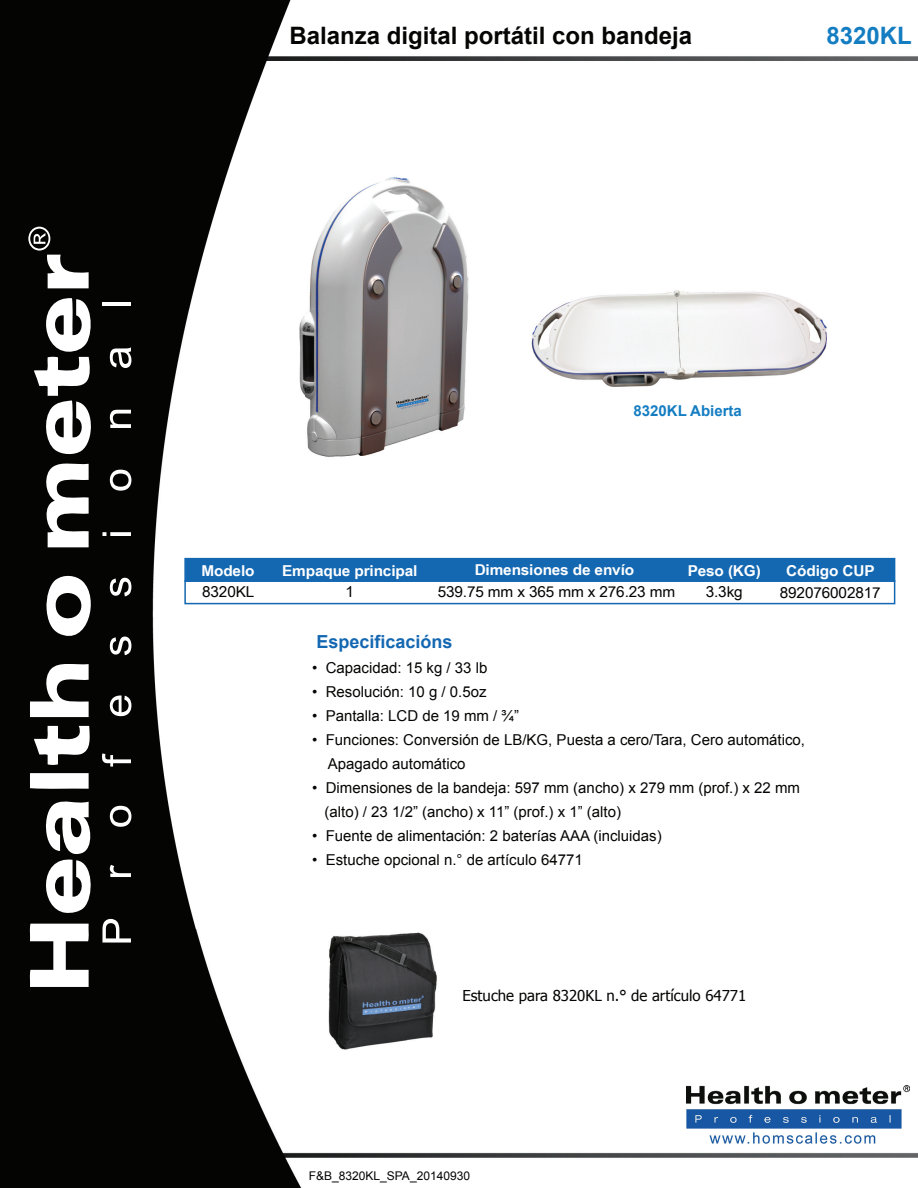
<style>
.page{position:relative;width:918px;height:1188px;background:#fff}
.page>*{position:absolute;margin:0;border:0;box-sizing:border-box;transform-origin:0 0}
.t1{font:700 24px "Arial";color:#050604}
.t2{font:700 24px "Arial";color:#147dc2}
.t3{font:700 18px "Arial";color:#1468b2}
.t4{font:15px/24px "Arial";color:#040503}
.t5{font:700 15px "Arial Narrow";letter-spacing:-.01em;color:#fff;scale:1.25 1}
.t6{font:15px "Arial Narrow";letter-spacing:-.01em;color:#040503;scale:1.25 1}
.t7{font:15px "Tahoma";color:#040503}
.t8{font:700 15px "Arial";color:#147dc2}
.t9{font:12px "Arial";color:#040503}
</style>
<div class="page">
<img style="left:0;top:0;width:918px;height:1188px">
<svg style="left:29px;top:924px;width:60px;height:63px"></svg>
<svg style="left:30px;top:773px;width:59px;height:16px"></svg>
<svg style="left:30px;top:661px;width:59px;height:56px"></svg>
<svg style="left:34px;top:726px;width:57px;height:39px"></svg>
<svg style="left:38px;top:798px;width:56px;height:115px"></svg>
<svg style="left:46px;top:574px;width:54px;height:74px"></svg>
<svg style="left:42px;top:461px;width:47px;height:86px"></svg>
<svg style="left:34px;top:296px;width:61px;height:159px"></svg>
<svg style="left:28px;top:227px;width:61px;height:61px"></svg>
<svg style="left:102px;top:919px;width:29px;height:24px"></svg>
<svg style="left:110px;top:865px;width:21px;height:12px"></svg>
<svg style="left:110px;top:806px;width:21px;height:21px"></svg>
<svg style="left:102px;top:753px;width:29px;height:14px"></svg>
<svg style="left:110px;top:696px;width:21px;height:20px"></svg>
<svg style="left:110px;top:637px;width:21px;height:18px"></svg>
<svg style="left:110px;top:578px;width:21px;height:18px"></svg>
<svg style="left:110px;top:532px;width:21px;height:4px"></svg>
<svg style="left:102px;top:532px;width:4px;height:4px"></svg>
<svg style="left:110px;top:470px;width:21px;height:21px"></svg>
<svg style="left:110px;top:410px;width:21px;height:18px"></svg>
<svg style="left:110px;top:347px;width:21px;height:21px"></svg>
<hr style="left:102px;top:302px;width:29px;height:4px;background:#fff">
<div style="left:184px;top:580px;width:711px;height:24px;border:2px solid #1468b2"></div>
<div style="left:184px;top:558px;width:711px;height:24px;background:#1468b2"></div>
<img style="left:686px;top:1086px;width:223px;height:65px">
<h1 class="t1" style="left:289px;top:20px;width:404px">Balanza digital portátil con bandeja</h1>
<h1 class="t2" style="left:827px;top:20px;width:87px">8320KL</h1>
<p class="t8" style="left:634px;top:400px;width:110px">8320KL Abierta</p>
<p class="t5" style="left:201px;top:559px;width:44px">Modelo</p>
<p class="t6" style="left:202px;top:581px;width:43px">8320KL</p>
<p class="t5" style="left:282px;top:559px;width:110px">Empaque principal</p>
<p class="t6" style="left:346px;top:581px;width:8px">1</p>
<p class="t5" style="left:475px;top:559px;width:129px">Dimensiones de envío</p>
<p class="t6" style="left:438px;top:581px;width:191px">539.75 mm x 365 mm x 276.23 mm</p>
<p class="t5" style="left:688px;top:559px;width:60px">Peso (KG)</p>
<p class="t6" style="left:706px;top:581px;width:31px">3.3kg</p>
<p class="t5" style="left:786px;top:559px;width:72px">Código CUP</p>
<p class="t6" style="left:780px;top:581px;width:82px">892076002817</p>
<p class="t3" style="left:316px;top:629px;width:138px">Especificacións</p>
<p class="t4" style="left:312px;top:656px;width:177px">• Capacidad: 15 kg / 33 lb</p>
<p class="t4" style="left:312px;top:680px;width:176px">• Resolución: 10 g / 0.5oz</p>
<p class="t4" style="left:312px;top:704px;width:208px">• Pantalla: LCD de 19 mm / ¾”</p>
<p class="t4" style="left:328px;top:728px;width:479px;text-indent:-16px">• Funciones: Conversión de LB/KG, Puesta a cero/Tara, Cero automático,<br>Apagado automático</p>
<p class="t4" style="left:325px;top:776px;width:477px;text-indent:-13px">• Dimensiones de la bandeja: 597 mm (ancho) x 279 mm (prof.) x 22 mm (alto) / 23 1/2” (ancho) x 11” (prof.) x 1” (alto)</p>
<p class="t4" style="left:312px;top:824px;width:351px">• Fuente de alimentación: 2 baterías AAA (incluidas)</p>
<p class="t4" style="left:312px;top:848px;width:272px">• Estuche opcional n.° de artículo 64771</p>
<p class="t7" style="left:463px;top:985px;width:285px">Estuche para 8320KL n.° de artículo 64771</p>
<p class="t9" style="left:309px;top:1168px;width:163px">F&amp;B_8320KL_SPA_20140930</p>
</div>
